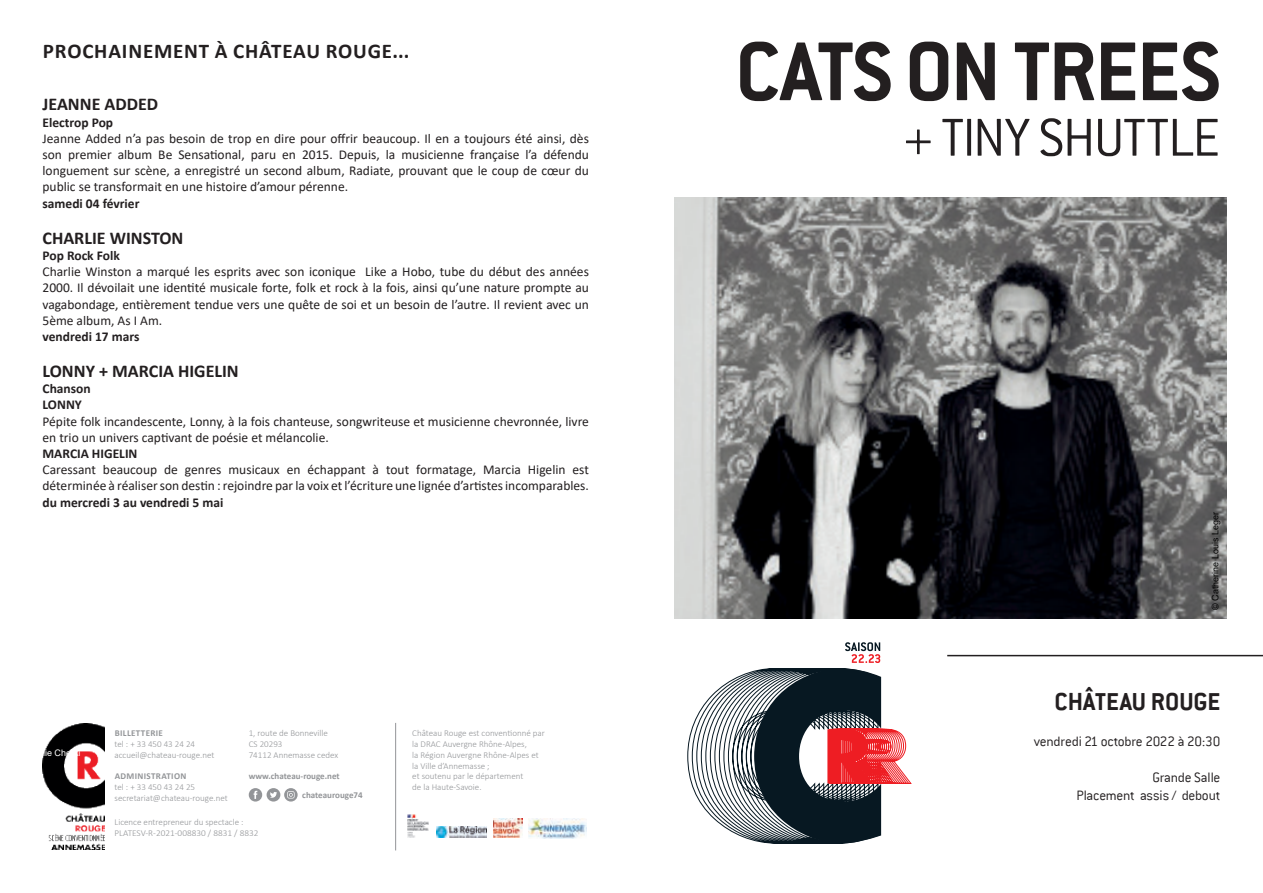
<style>
.page{position:relative;width:1263px;height:893px;background:#fff}
.page>*{position:absolute;margin:0;border:0;box-sizing:border-box;transform-origin:0 0}
.t1{font:700 91.5px "Conduit ITC";letter-spacing:-.02em;color:#231f20}
.t2{font:300 58.5px "Conduit ITC";letter-spacing:-.02em;color:#231f20}
.t3{font:700 27px "Conduit ITC";color:#231f20}
.t4{font:700 21px "Calibri";letter-spacing:.04em;color:#231f20}
.t5{font:700 18px "Calibri";color:#231f20}
.t6{font:300 15px/18px "Conduit ITC";letter-spacing:-.015em;color:#231f20;text-align:right}
.t7{font:13.5px/16.2px "Calibri";color:#231f20;text-align:justify}
.t8{font:700 13.5px/16.2px "Calibri";color:#231f20}
.t9{font:300 9px/10.8px "Calibri";color:#939598}
.t10{font:700 9px "Calibri";color:#939598}
.t11{font:700 9px "Calibri";letter-spacing:.04em;color:#939598}
.t12{font:9px "Arial";color:#000}
.t13{font:9px "Arial";color:#fff}
</style>
<div class="page">
<hr style="left:947px;top:655px;width:316px;height:1px;background:#231f20">
<img style="left:43px;top:723px;width:61px;height:127px">
<hr style="left:395px;top:723px;width:1px;height:127px;background:#939598">
<img style="left:407px;top:814px;width:22px;height:24px">
<img style="left:436px;top:826px;width:50px;height:12px">
<img style="left:493px;top:818px;width:29px;height:20px">
<img style="left:528px;top:818px;width:59px;height:20px">
<div style="left:267px;top:788px;width:13px;height:13px;background:#939598;border-radius:50%"></div>
<svg style="left:270px;top:792px;width:7px;height:6px"></svg>
<div style="left:249px;top:788px;width:13px;height:13px;background:#939598;border-radius:50%"></div>
<svg style="left:254px;top:791px;width:3px;height:8px"></svg>
<svg style="left:284px;top:788px;width:14px;height:13px"></svg>
<svg style="left:287px;top:791px;width:8px;height:7px"></svg>
<svg style="left:687px;top:642px;width:224px;height:201px"></svg>
<img style="left:674px;top:198px;width:553px;height:421px">
<h3 class="t4" style="left:43px;top:41px;width:368px">PROCHAINEMENT À CHÂTEAU ROUGE...</h3>
<h3 class="t5" style="left:43px;top:96px;width:117px">JEANNE ADDED</h3>
<p class="t8" style="left:43px;top:114px;width:72px">Electrop Pop</p>
<p class="t7" style="left:43px;top:130px;width:548px">Jeanne Added n’a pas besoin de trop en dire pour offrir beaucoup. Il en a toujours été ainsi, dès son premier album Be Sensational, paru en 2015. Depuis, la musicienne française l’a défendu longuement sur scène, a enregistré un second album, Radiate, prouvant que le coup de cœur du public se transformait en une histoire d’amour pérenne.</p>
<p class="t8" style="left:43px;top:195px;width:99px">samedi 04 février</p>
<h3 class="t5" style="left:43px;top:229px;width:142px">CHARLIE WINSTON</h3>
<p class="t8" style="left:43px;top:247px;width:79px">Pop Rock Folk</p>
<p class="t7" style="left:43px;top:263px;width:548px">Charlie Winston a marqué les esprits avec son iconique Like a Hobo, tube du début des années 2000. Il dévoilait une identité musicale forte, folk et rock à la fois, ainsi qu’une nature prompte au vagabondage, entièrement tendue vers une quête de soi et un besoin de l’autre. Il revient avec un 5ème album, As I Am.</p>
<p class="t8" style="left:43px;top:328px;width:99px">vendredi 17 mars</p>
<h3 class="t5" style="left:43px;top:362px;width:198px">LONNY + MARCIA HIGELIN</h3>
<p class="t8" style="left:43px;top:381px;width:50px">Chanson<br>LONNY</p>
<p class="t7" style="left:43px;top:413px;width:548px">Pépite folk incandescente, Lonny, à la fois chanteuse, songwriteuse et musicienne chevronnée, livre en trio un univers captivant de poésie et mélancolie.</p>
<p class="t8" style="left:43px;top:445px;width:96px">MARCIA HIGELIN</p>
<p class="t7" style="left:43px;top:461px;width:548px">Caressant beaucoup de genres musicaux en échappant à tout formatage, Marcia Higelin est déterminée à réaliser son destin : rejoindre par la voix et l’écriture une lignée d’artistes incomparables.</p>
<p class="t8" style="left:43px;top:494px;width:182px">du mercredi 3 au vendredi 5 mai</p>
<p class="t13" style="left:24px;top:749px;width:58px">© Julie Cherki</p>
<p class="t9" style="left:249px;top:728px;width:91px">1, route de Bonneville<br>CS 20293<br>74112 Annemasse cedex</p>
<p class="t10" style="left:249px;top:772px;width:92px">www.chateau-rouge.net</p>
<p class="t11" style="left:115px;top:729px;width:50px">BILLETTERIE</p>
<p class="t9" style="left:115px;top:738px;width:101px">tel : + 33 450 43 24 24 accueil@chateau-rouge.net</p>
<p class="t11" style="left:115px;top:772px;width:73px">ADMINISTRATION</p>
<p class="t9" style="left:115px;top:782px;width:115px">tel : + 33 450 43 24 25 secretariat@chateau-rouge.net</p>
<p class="t10" style="left:302px;top:791px;width:62px">chateaurouge74</p>
<p class="t9" style="left:115px;top:816px;width:145px">Licence entrepreneur du spectacle :<br>PLATESV-R-2021-008830 / 8831 / 8832</p>
<p class="t9" style="left:412px;top:728px;width:134px">Château Rouge est conventionné par la DRAC Auvergne Rhône-Alpes,<br>la Région Auvergne Rhône-Alpes et la Ville d’Annemasse ;<br>et soutenu par le département<br>de la Haute-Savoie.</p>
<h1 class="t1" style="left:735px;top:15px;width:487px">CATS ON TREES</h1>
<h2 class="t2" style="left:903px;top:101px;width:319px">+ TINY SHUTTLE</h2>
<p class="t12" style="left:1212px;top:610px;width:99px;rotate:-90deg">© Catherine Louis Leger</p>
<h3 class="t3" style="left:1054px;top:685px;width:167px">CHÂTEAU ROUGE</h3>
<p class="t6" style="left:1034px;top:732px;width:188px">vendredi 21 octobre 2022 à 20:30</p>
<p class="t6" style="left:1076px;top:768px;width:145px">Grande Salle<br>Placement assis / debout</p>
</div>
